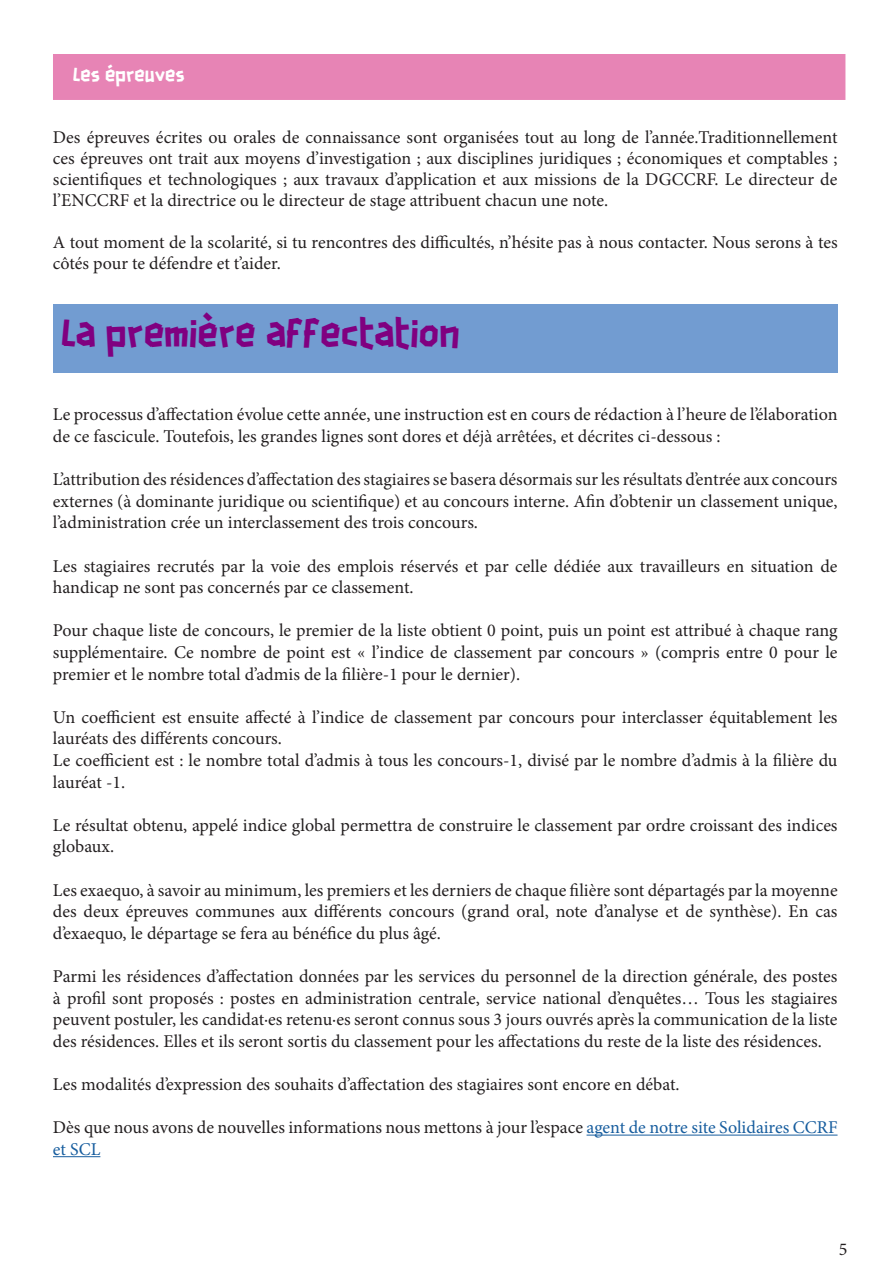
<style>
.page{position:relative;width:893px;height:1263px;background:#fff}
.page>*{position:absolute;margin:0;border:0;box-sizing:border-box;transform-origin:0 0}
.t1{font:36px "Scotchlidaires";color:#800080}
.t2{font:18px/21.6px "Minion Pro";color:#231f20}
.t3{font:18px "Scotchlidaires";color:#fff}
.s1{color:#175d9e}
</style>
<div class="page">
<hr style="left:586px;top:1134px;width:251px;height:1px;background:#175d9e">
<hr style="left:53px;top:1156px;width:47px;height:1px;background:#175d9e">
<div style="left:57px;top:58px;width:785px;height:38px;background:#e784b5"></div>
<div style="left:53px;top:54px;width:792px;height:46px;border:8px solid #e784b5"></div>
<div style="left:53px;top:304px;width:785px;height:68px;background:#729cd1"></div>
<p class="t3" style="left:73px;top:62px;width:113px">Les épreuves</p>
<p class="t2" style="left:53px;top:126px;width:786px;line-height:21px;text-align:justify">Des épreuves écrites ou orales de connaissance sont organisées tout au long de l’année.Traditionnellement ces épreuves ont trait aux moyens d’investigation ; aux disciplines juridiques ; économiques et comptables ; scientifiques et technologiques ; aux travaux d’application et aux missions de la DGCCRF. Le directeur de l’ENCCRF et la directrice ou le directeur de stage attribuent chacun une note.</p>
<p class="t2" style="left:53px;top:231px;width:786px">A tout moment de la scolarité, si tu rencontres des difficultés, n’hésite pas à nous contacter. Nous serons à tes côtés pour te défendre et t’aider.</p>
<p class="t1" style="left:61px;top:308px;width:400px">La première affectation</p>
<p class="t2" style="left:53px;top:404px;width:786px">Le processus d’affectation évolue cette année, une instruction est en cours de rédaction à l’heure de l’élaboration de ce fascicule. Toutefois, les grandes lignes sont dores et déjà arrêtées, et décrites ci-dessous :</p>
<p class="t2" style="left:53px;top:469px;width:786px;text-align:justify">L’attribution des résidences d’affectation des stagiaires se basera désormais sur les résultats d’entrée aux concours externes (à dominante juridique ou scientifique) et au concours interne. Afin d’obtenir un classement unique, l’administration crée un interclassement des trois concours.</p>
<p class="t2" style="left:53px;top:555px;width:786px">Les stagiaires recrutés par la voie des emplois réservés et par celle dédiée aux travailleurs en situation de handicap ne sont pas concernés par ce classement.</p>
<p class="t2" style="left:53px;top:620px;width:786px;text-align:justify">Pour chaque liste de concours, le premier de la liste obtient 0 point, puis un point est attribué à chaque rang supplémentaire. Ce nombre de point est « l’indice de classement par concours » (compris entre 0 pour le premier et le nombre total d’admis de la filière-1 pour le dernier).</p>
<p class="t2" style="left:53px;top:706px;width:786px">Un coefficient est ensuite affecté à l’indice de classement par concours pour interclasser équitablement les lauréats des différents concours.</p>
<p class="t2" style="left:53px;top:749px;width:786px">Le coefficient est : le nombre total d’admis à tous les concours-1, divisé par le nombre d’admis à la filière du lauréat -1.</p>
<p class="t2" style="left:53px;top:814px;width:786px">Le résultat obtenu, appelé indice global permettra de construire le classement par ordre croissant des indices globaux.</p>
<p class="t2" style="left:53px;top:879px;width:786px;text-align:justify">Les exaequo, à savoir au minimum, les premiers et les derniers de chaque filière sont départagés par la moyenne des deux épreuves communes aux différents concours (grand oral, note d’analyse et de synthèse). En cas d’exaequo, le départage se fera au bénéfice du plus âgé.</p>
<p class="t2" style="left:53px;top:965px;width:786px;text-align:justify">Parmi les résidences d’affectation données par les services du personnel de la direction générale, des postes à profil sont proposés : postes en administration centrale, service national d’enquêtes… Tous les stagiaires peuvent postuler, les candidat·es retenu·es seront connus sous 3 jours ouvrés après la communication de la liste des résidences. Elles et ils seront sortis du classement pour les affectations du reste de la liste des résidences.</p>
<p class="t2" style="left:53px;top:1073px;width:628px">Les modalités d’expression des souhaits d’affectation des stagiaires sont encore en débat.</p>
<p class="t2" style="left:53px;top:1117px;width:786px">Dès que nous avons de nouvelles informations nous mettons à jour l’espace <span class="s1">agent de notre site Solidaires CCRF et SCL</span></p>
<p class="t2" style="left:839px;top:1238px;width:10px">5</p>
</div>
